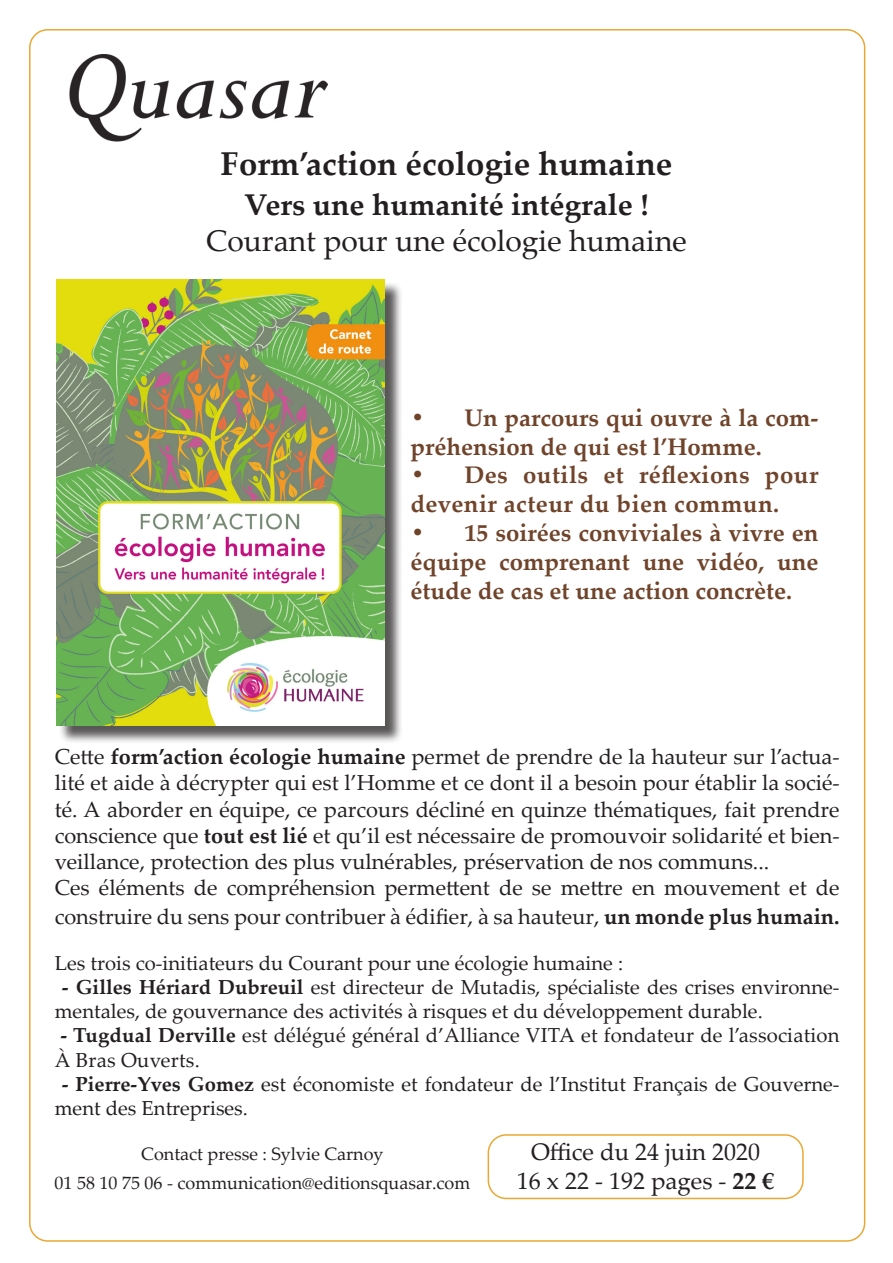
<style>
.page{position:relative;width:893px;height:1263px;background:#fff}
.page>*{position:absolute;margin:0;border:0;box-sizing:border-box;transform-origin:0 0}
.t1{font:700 33px "Palatino Linotype";color:#231f20}
.t2{font:30px "Palatino Linotype";color:#231f20}
.t3{font:700 30px "Palatino Linotype";color:#231f20}
.t4{font:700 24px/28.8px "Palatino Linotype";color:#70442b}
.t5{font:700 24px/28.8px "Palatino Linotype";letter-spacing:.02em;color:#70442b}
.t6{font:24px "Palatino Linotype";color:#231f20}
.t7{font:21.75px/26.1px "Palatino Linotype";color:#231f20;text-align:justify}
.t8{font:20.25px/24.3px "Palatino Linotype";color:#231f20}
.t9{font:18px "Palatino Linotype";color:#231f20}
.s1{font-weight:700}
</style>
<div class="page">
<img style="left:69px;top:54px;width:259px;height:88px">
<div style="left:58px;top:281px;width:345px;height:463px;background:#231f20;opacity:.75"></div>
<img style="left:56px;top:279px;width:328px;height:446px">
<div style="left:488px;top:1134px;width:316px;height:65px;border:2px solid #e9a834;border-radius:18px"></div>
<p class="t1" style="left:221px;top:141px;width:453px">Form’action écologie humaine</p>
<p class="t3" style="left:244px;top:183px;width:406px">Vers une humanité intégrale !</p>
<p class="t2" style="left:206px;top:219px;width:482px">Courant pour une écologie humaine</p>
<p class="t4" style="left:410px;top:402px;width:410px">• Un parcours qui ouvre à la com&shy;préhension de qui est l’Homme.</p>
<p class="t5" style="left:410px;top:460px;width:410px">• Des outils et réflexions pour devenir acteur du bien commun.</p>
<p class="t4" style="left:410px;top:518px;width:410px;text-align:justify">• 15 soirées conviviales à vivre en équipe comprenant une vidéo, une étude de cas et une action concrète.</p>
<p class="t7" style="left:55px;top:743px;width:786px">Cette <span class="s1">form’action écologie humaine</span> permet de prendre de la hauteur sur l’actua&shy;lité et aide à décrypter qui est l’Homme et ce dont il a besoin pour établir la socié&shy;té. A aborder en équipe, ce parcours décliné en quinze thématiques, fait prendre conscience que <span class="s1">tout est lié</span> et qu’il est nécessaire de promouvoir solidarité et bien&shy;veillance, protection des plus vulnérables, préservation de nos communs...</p>
<p class="t7" style="left:55px;top:872px;width:786px;line-height:28.8px">Ces éléments de compréhension permettent de se mettre en mouvement et de construire du sens pour contribuer à édifier, à sa hauteur, <span class="s1">un monde plus humain.</span></p>
<p class="t8" style="left:55px;top:950px;width:570px">Les trois co-initiateurs du Courant pour une écologie humaine :</p>
<p class="t8" style="left:55px;top:974px;width:786px;text-indent:7px"><span class="s1">- Gilles Hériard Dubreuil</span> est directeur de Mutadis, spécialiste des crises environne&shy;mentales, de gouvernance des activités à risques et du développement durable.</p>
<p class="t8" style="left:55px;top:1023px;width:786px"><span class="s1">- Tugdual Derville</span> est délégué général d’Alliance VITA et fondateur de l’association<br>À Bras Ouverts.</p>
<p class="t8" style="left:55px;top:1071px;width:786px;text-indent:7px"><span class="s1">- Pierre-Yves Gomez</span> est économiste et fondateur de l’Institut Français de Gouverne&shy;ment des Entreprises.</p>
<p class="t9" style="left:141px;top:1141px;width:244px">Contact presse : Sylvie Carnoy</p>
<p class="t9" style="left:55px;top:1170px;width:417px">01 58 10 75 06 - communication@editionsquasar.com</p>
<p class="t6" style="left:531px;top:1135px;width:231px">Office du 24 juin 2020</p>
<p class="t6" style="left:517px;top:1164px;width:259px">16 x 22 - 192 pages - <span class="s1">22 €</span></p>
</div>
